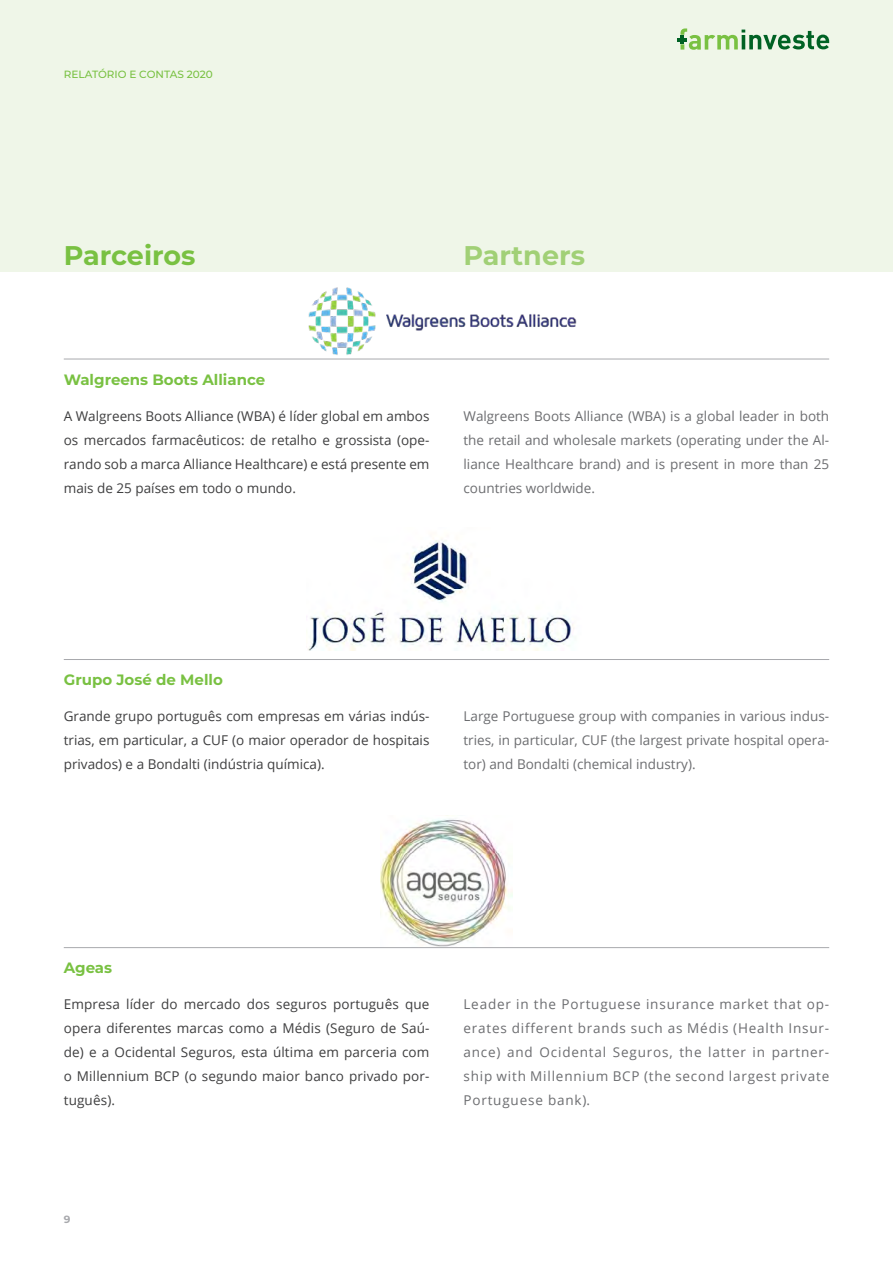
<style>
.page{position:relative;width:893px;height:1263px;background:#fff}
.page>*{position:absolute;margin:0;border:0;box-sizing:border-box;transform-origin:0 0}
.Titulo-1_1-PT{font:700 27px "Montserrat";letter-spacing:-.005em;color:#79c142}
.Titulo-1_1-ENG{font:700 27px "Montserrat";color:#a1d076}
.Titulo-1_1_1-PT{font:700 15px "Montserrat";color:#79c142}
.Texto-EspacoDepois-E{font:13.5px/24px "Open Sans";color:#6c6d70;text-align:justify}
.Texto-EspacoDepois-P{font:13.5px/24px "Open Sans";color:#3e3e3f;text-align:justify}
.t1{font:500 10.5px "Montserrat";color:#79c142}
.t2{font:700 10.5px "Montserrat";color:#a8a9ad}
</style>
<div class="page">
<div style="left:0;top:0;width:893px;height:271px;background:#eff6e8"></div>
<img style="left:308px;top:540px;width:266px;height:111px">
<hr style="left:64px;top:659px;width:765px;height:1px;background:#a8a9ad">
<img style="left:381px;top:815px;width:131px;height:132px">
<hr style="left:64px;top:947px;width:765px;height:1px;background:#a8a9ad">
<img style="left:308px;top:287px;width:269px;height:68px">
<hr style="left:64px;top:359px;width:765px;height:1px;background:#a8a9ad">
<svg style="left:678px;top:28px;width:151px;height:22px"></svg>
<p class="t1" style="left:64px;top:67px;width:151px">RELATÓRIO E CONTAS 2020</p>
<p class="Titulo-1_1-PT" style="left:64px;top:236px;width:133px">Parceiros</p>
<p class="Titulo-1_1-ENG" style="left:463px;top:236px;width:123px">Partners</p>
<p class="Titulo-1_1_1-PT" style="left:64px;top:369px;width:203px">Walgreens Boots Alliance</p>
<p class="Texto-EspacoDepois-P" style="left:64px;top:404px;width:367px">A Walgreens Boots Alliance (WBA) é líder global em ambos os mercados farmacêuticos: de retalho e grossista (ope&shy;rando sob a marca Alliance Healthcare) e está presente em mais de 25 países em todo o mundo.</p>
<p class="Texto-EspacoDepois-E" style="left:463px;top:404px;width:367px">Walgreens Boots Alliance (WBA) is a global leader in both the retail and wholesale markets (operating under the Al&shy;liance Healthcare brand) and is present in more than 25 countries worldwide.</p>
<p class="Titulo-1_1_1-PT" style="left:64px;top:669px;width:161px">Grupo José de Mello</p>
<p class="Texto-EspacoDepois-P" style="left:64px;top:704px;width:367px">Grande grupo português com empresas em várias indús&shy;trias, em particular, a CUF (o maior operador de hospitais privados) e a Bondalti (indústria química).</p>
<p class="Texto-EspacoDepois-E" style="left:463px;top:704px;width:367px">Large Portuguese group with companies in various indus&shy;tries, in particular, CUF (the largest private hospital opera&shy;tor) and Bondalti (chemical industry).</p>
<p class="Titulo-1_1_1-PT" style="left:64px;top:957px;width:50px">Ageas</p>
<p class="Texto-EspacoDepois-P" style="left:64px;top:992px;width:367px">Empresa líder do mercado dos seguros português que opera diferentes marcas como a Médis (Seguro de Saú&shy;de) e a Ocidental Seguros, esta última em parceria com o Millennium BCP (o segundo maior banco privado por&shy;tuguês).</p>
<p class="Texto-EspacoDepois-E" style="left:463px;top:992px;width:367px">Leader in the Portuguese insurance market that op&shy;erates different brands such as Médis (Health Insur&shy;ance) and Ocidental Seguros, the latter in partner&shy;ship with Millennium BCP (the second largest private Portuguese bank).</p>
<p class="t2" style="left:64px;top:1212px;width:8px">9</p>
</div>
